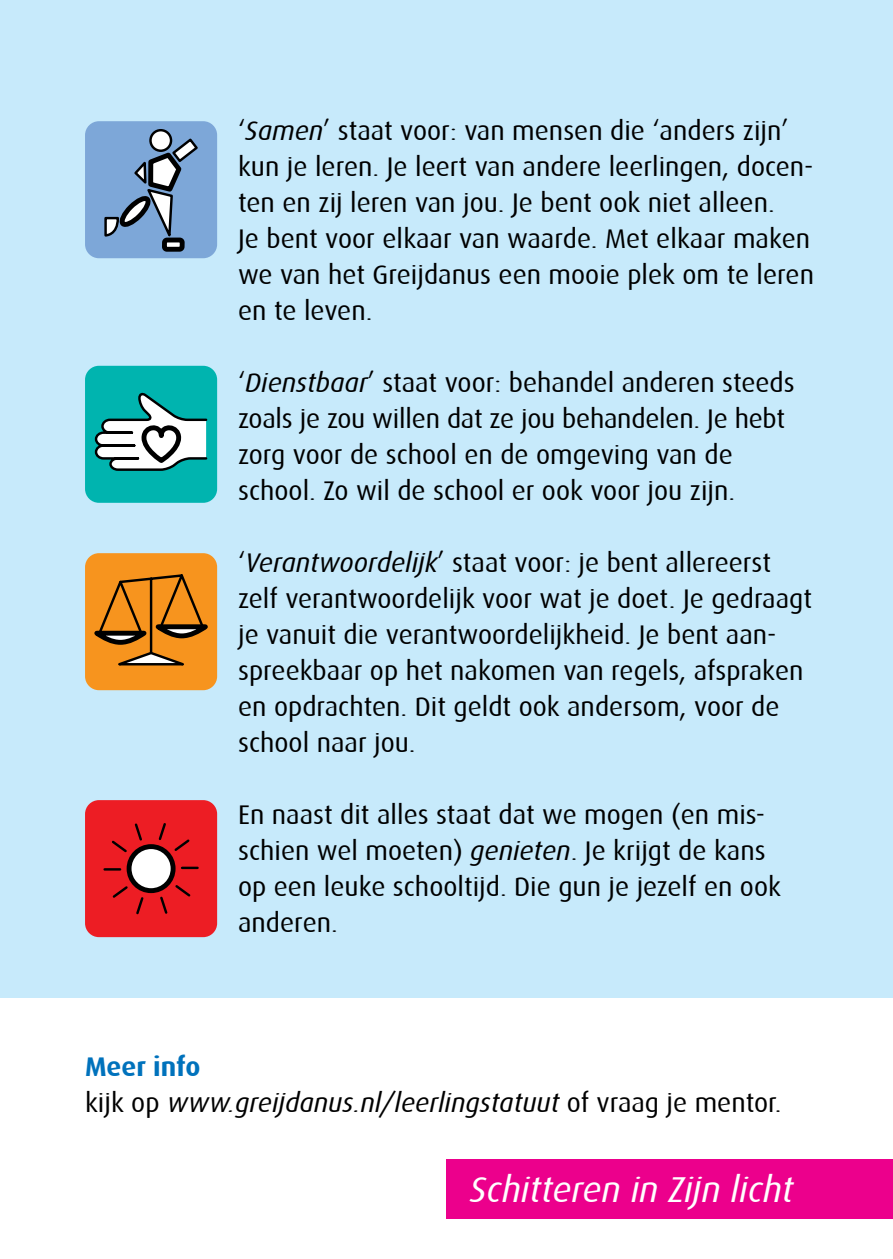
<style>
.page{position:relative;width:893px;height:1259px;background:#fff}
.page>*{position:absolute;margin:0;border:0;box-sizing:border-box;transform-origin:0 0}
.t1{font:italic 36px "Dax";color:#fff}
.t2{font:27px/36px "Dax";color:#000}
.t3{font:italic 27px/36px "Dax";color:#000}
.s1{font-style:italic}
.s2{font-weight:700;font-style:normal;color:#0072bc}
.s3{font-style:normal}
</style>
<div class="page">
<div style="left:0;top:0;width:893px;height:997px;background:#c7eafb"></div>
<div style="left:85px;top:366px;width:132px;height:137px;background:#00b4af;border-radius:14px"></div>
<div style="left:85px;top:553px;width:132px;height:137px;background:#f7941e;border-radius:14px"></div>
<svg style="left:90px;top:393px;width:128px;height:274px"></svg>
<div style="left:85px;top:800px;width:132px;height:137px;background:#ed1d24;border-radius:14px"></div>
<svg style="left:103px;top:823px;width:96px;height:92px"></svg>
<div style="left:85px;top:121px;width:132px;height:137px;background:#7da7d8;border-radius:14px"></div>
<svg style="left:150px;top:130px;width:21px;height:21px"></svg>
<div style="left:149px;top:129px;width:23px;height:23px;border:2px solid #000;border-radius:50%"></div>
<div style="left:164px;top:240px;width:18px;height:9px;background:#fff;border-radius:3px"></div>
<div style="left:162px;top:237px;width:23px;height:15px;border:5px solid #000;border-radius:3px"></div>
<svg style="left:104px;top:136px;width:94px;height:109px"></svg>
<div style="left:446px;top:1159px;width:447px;height:59px;background:#ec008c"></div>
<p class="t2" style="left:238px;top:113px;width:577px">‘<span class="s1">Samen</span>’ staat voor: van mensen die ‘anders zijn’ kun je leren. Je leert van andere leerlingen, docen&shy;ten en zij leren van jou. Je bent ook niet alleen.<br>Je bent voor elkaar van waarde. Met elkaar maken we van het Greijdanus een mooie plek om te leren en te leven.</p>
<p class="t2" style="left:238px;top:365px;width:558px">‘<span class="s1">Dienstbaar</span>’ staat voor: behandel anderen steeds zoals je zou willen dat ze jou behandelen. Je hebt zorg voor de school en de omgeving van de school. Zo wil de school er ook voor jou zijn.</p>
<p class="t2" style="left:238px;top:545px;width:575px">‘<span class="s1">Verantwoordelijk</span>’ staat voor: je bent allereerst zelf verantwoordelijk voor wat je doet. Je gedraagt je vanuit die verantwoordelijkheid. Je bent aan&shy;spreekbaar op het nakomen van regels, afspraken en opdrachten. Dit geldt ook andersom, voor de school naar jou.</p>
<p class="t2" style="left:238px;top:797px;width:544px">En naast dit alles staat dat we mogen (en mis&shy;schien wel moeten) <span class="s1">genieten</span>. Je krijgt de kans op een leuke schooltijd. Die gun je jezelf en ook anderen.</p>
<p class="t3" style="left:85px;top:1049px;width:698px"><span class="s2">Meer info<br></span><span class="s3">kijk op</span> www.greijdanus.nl/leerlingstatuut <span class="s3">of vraag je mentor.</span></p>
<h1 class="t1" style="left:470px;top:1169px;width:325px">Schitteren in Zijn licht</h1>
</div>
